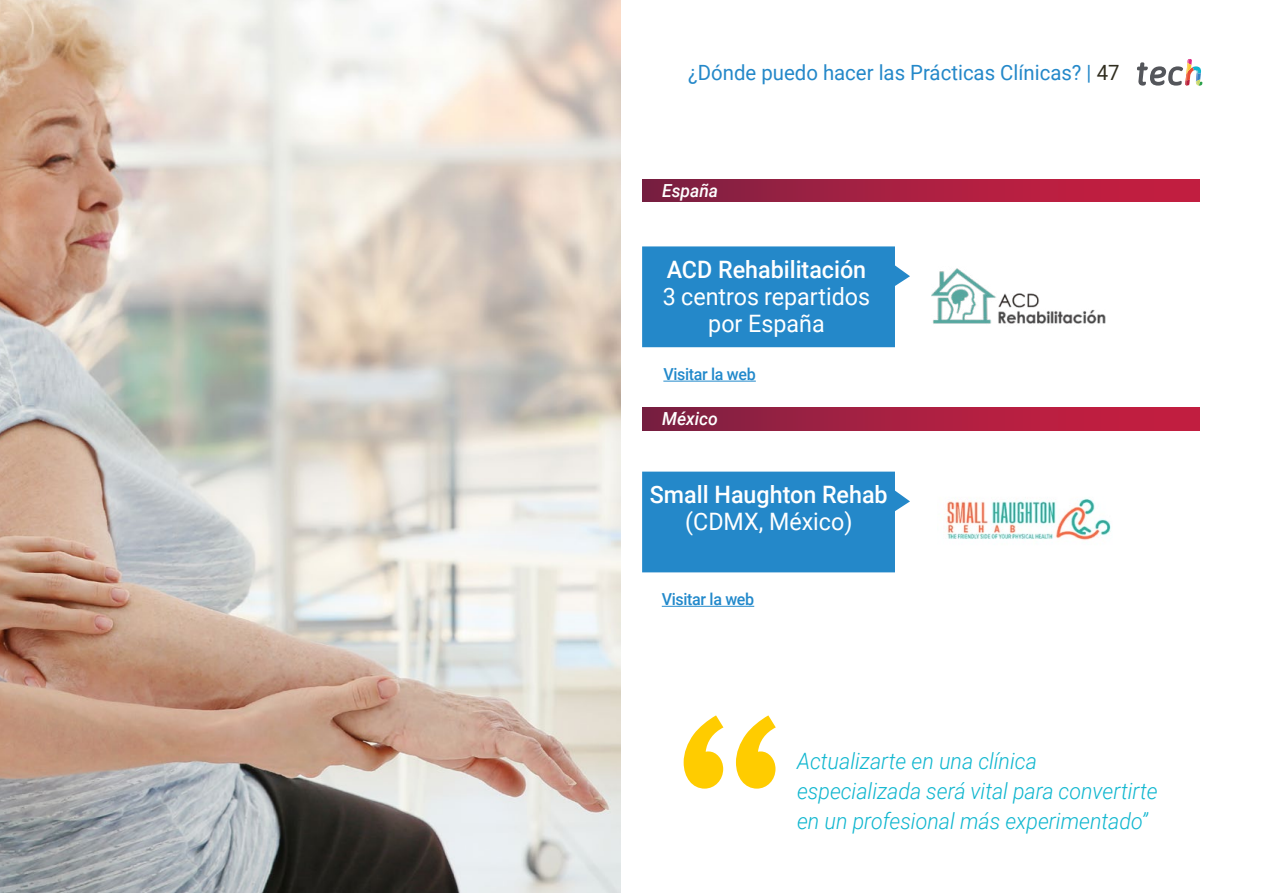
<style>
.page{position:relative;width:1263px;height:893px;background:#fff}
.page>*{position:absolute;margin:0;border:0;box-sizing:border-box;transform-origin:0 0}
.t1{font:24px/27px "Roboto";color:#fff;text-align:center}
.t2{font:500 24px "Roboto";color:#fff}
.t3{font:italic 300 22.5px/30px "Roboto";color:#0fb6cf;scale:.95 1}
.t4{font:21px "Roboto";color:#2488c9}
.t5{font:italic 500 18px "Roboto";color:#fff}
.t6{font:500 16.5px "Roboto";letter-spacing:-.02em;color:#2289cb}
.s1{color:#312e20}
</style>
<div class="page">
<img style="left:0;top:0;width:621px;height:893px">
<hr style="left:663px;top:381px;width:93px;height:1px;background:#2289cb">
<div style="left:642px;top:246px;width:268px;height:101px;background:#2488c9"></div>
<img style="left:931px;top:268px;width:175px;height:56px">
<svg style="left:1137px;top:59px;width:65px;height:27px"></svg>
<svg style="left:684px;top:715px;width:92px;height:74px"></svg>
<div style="left:642px;top:179px;width:557px;height:23px;background:linear-gradient(to right,#802142,#ce1e40)"></div>
<hr style="left:662px;top:606px;width:92px;height:1px;background:#2289cb">
<div style="left:642px;top:472px;width:268px;height:100px;background:#2488c9"></div>
<img style="left:946px;top:498px;width:165px;height:43px">
<div style="left:642px;top:407px;width:557px;height:23px;background:linear-gradient(to right,#802142,#ce1e40)"></div>
<p class="t4" style="left:688px;top:57px;width:433px">¿Dónde puedo hacer las Prácticas Clínicas? | <span class="s1">47</span></p>
<p class="t5" style="left:662px;top:178px;width:58px">España</p>
<p class="t2" style="left:667px;top:253px;width:201px">ACD Rehabilitación</p>
<p class="t1" style="left:663px;top:282px;width:209px">3 centros repartidos por España</p>
<p class="t6" style="left:663px;top:362px;width:94px">Visitar la web</p>
<p class="t5" style="left:662px;top:406px;width:57px">México</p>
<p class="t2" style="left:650px;top:478px;width:239px">Small Haughton Rehab</p>
<p class="t1" style="left:685px;top:507px;width:169px">(CDMX, México)</p>
<p class="t6" style="left:662px;top:588px;width:94px">Visitar la web</p>
<p class="t3" style="left:797px;top:745px;width:381px">Actualizarte en una clínica especializada será vital para convertirte en un profesional más experimentado”</p>
</div>
